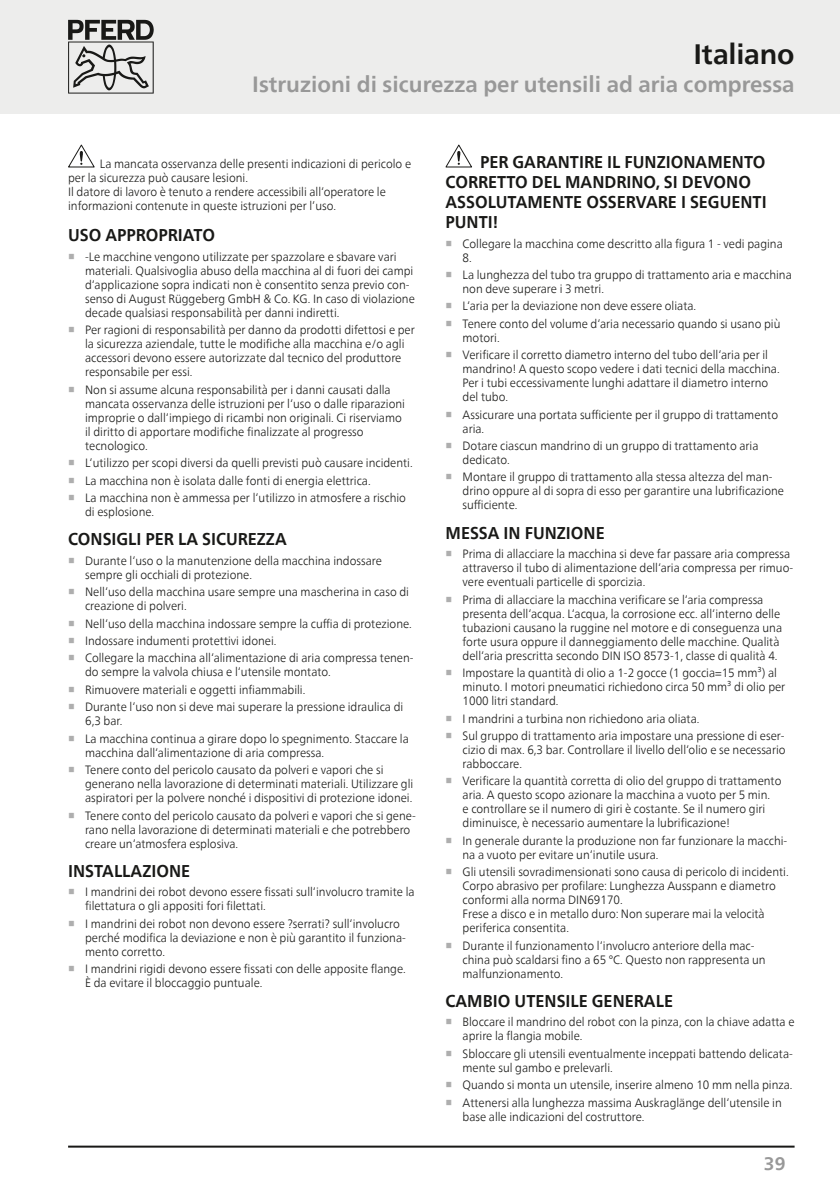
<style>
.page{position:relative;width:840px;height:1191px;background:#fff}
.page>*{position:absolute;margin:0;border:0;box-sizing:border-box;transform-origin:0 0}
.Headline{font:700 28px "Neue Frutiger World";letter-spacing:-.005em;color:#191917}
.Subhead_grau{font:700 22px "Neue Frutiger World";color:#989898}
.t1{font:700 18px "Neue Frutiger World";color:#989898}
.Copy_Head{font:700 17px/20px "Neue Frutiger World";color:#191917;scale:.95 1}
.Copy{font:300 12px/14px "Neue Frutiger World";color:#191917;scale:.95 1}
.s1{font-family:"Arial Unicode MS";font-weight:700;color:#aeaeae}
</style>
<div class="page">
<div style="left:0;top:0;width:839px;height:113px;background:#ededec"></div>
<svg style="left:68px;top:145px;width:27px;height:22px"></svg>
<svg style="left:445px;top:145px;width:27px;height:22px"></svg>
<svg style="left:68px;top:20px;width:86px;height:74px"></svg>
<hr style="left:68px;top:1145px;width:726px;height:2px;background:#191917">
<p class="Headline" style="left:693px;top:29px;width:103px">Italiano</p>
<p class="Subhead_grau" style="left:252px;top:65px;width:543px">Istruzioni di sicurezza per utensili ad aria compressa</p>
<p class="Copy" style="left:68px;top:157px;width:362px;text-indent:32px">La mancata osservanza delle presenti indicazioni di pericolo e per la sicurezza può causare lesioni.<br>Il datore di lavoro è tenuto a rendere accessibili all‘operatore le informazioni contenute in queste istruzioni per l’uso.</p>
<p class="Copy_Head" style="left:68px;top:225px;width:156px">USO APPROPRIATO</p>
<p class="Copy" style="left:85px;top:250px;width:348px;text-indent:-17px"><span class="s1">■</span> -Le macchine vengono utilizzate per spazzolare e sbavare vari materiali. Qualsivoglia abuso della macchina al di fuori dei campi d‘applicazione sopra indicati non è consentito senza previo con&shy;senso di August Rüggeberg GmbH &amp; Co. KG. In caso di violazione decade qualsiasi responsabilità per danni indiretti.</p>
<p class="Copy" style="left:85px;top:323px;width:348px;text-indent:-17px"><span class="s1">■</span> Per ragioni di responsabilità per danno da prodotti difettosi e per la sicurezza aziendale, tutte le modifiche alla macchina e/o agli accessori devono essere autorizzate dal tecnico del produttore responsabile per essi.</p>
<p class="Copy" style="left:85px;top:383px;width:338px;text-indent:-17px"><span class="s1">■</span> Non si assume alcuna responsabilità per i danni causati dalla mancata osservanza delle istruzioni per l‘uso o dalle riparazioni improprie o dall‘impiego di ricambi non originali. Ci riserviamo il diritto di apportare modifiche finalizzate al progresso tecnologico.</p>
<p class="Copy" style="left:68px;top:456px;width:364px"><span class="s1">■</span> L‘utilizzo per scopi diversi da quelli previsti può causare incidenti.</p>
<p class="Copy" style="left:68px;top:473px;width:320px"><span class="s1">■</span> La macchina non è isolata dalle fonti di energia elettrica.</p>
<p class="Copy" style="left:85px;top:491px;width:339px;text-indent:-17px"><span class="s1">■</span> La macchina non è ammessa per l‘utilizzo in atmosfere a rischio di esplosione.</p>
<p class="Copy_Head" style="left:68px;top:529px;width:231px">CONSIGLI PER LA SICUREZZA</p>
<p class="Copy" style="left:85px;top:553px;width:314px;text-indent:-17px"><span class="s1">■</span> Durante l‘uso o la manutenzione della macchina indossare sempre gli occhiali di protezione.</p>
<p class="Copy" style="left:85px;top:585px;width:342px;text-indent:-17px"><span class="s1">■</span> Nell‘uso della macchina usare sempre una mascherina in caso di creazione di polveri.</p>
<p class="Copy" style="left:68px;top:616px;width:363px"><span class="s1">■</span> Nell‘uso della macchina indossare sempre la cuffia di protezione.</p>
<p class="Copy" style="left:68px;top:634px;width:221px"><span class="s1">■</span> Indossare indumenti protettivi idonei.</p>
<p class="Copy" style="left:85px;top:651px;width:347px;text-indent:-17px"><span class="s1">■</span> Collegare la macchina all‘alimentazione di aria compressa tenen&shy;do sempre la valvola chiusa e l‘utensile montato.</p>
<p class="Copy" style="left:68px;top:682px;width:251px"><span class="s1">■</span> Rimuovere materiali e oggetti infiammabili.</p>
<p class="Copy" style="left:85px;top:700px;width:336px;text-indent:-17px"><span class="s1">■</span> Durante l‘uso non si deve mai superare la pressione idraulica di<br>6,3 bar.</p>
<p class="Copy" style="left:85px;top:731px;width:342px;text-indent:-17px"><span class="s1">■</span> La macchina continua a girare dopo lo spegnimento. Staccare la macchina dall‘alimentazione di aria compressa.</p>
<p class="Copy" style="left:85px;top:763px;width:347px;text-indent:-17px"><span class="s1">■</span> Tenere conto del pericolo causato da polveri e vapori che si generano nella lavorazione di determinati materiali. Utilizzare gli aspiratori per la polvere nonché i dispositivi di protezione idonei.</p>
<p class="Copy" style="left:85px;top:808px;width:349px;text-indent:-17px"><span class="s1">■</span> Tenere conto del pericolo causato da polveri e vapori che si gene&shy;rano nella lavorazione di determinati materiali e che potrebbero creare un‘atmosfera esplosiva.</p>
<p class="Copy_Head" style="left:68px;top:860px;width:130px">INSTALLAZIONE</p>
<p class="Copy" style="left:85px;top:885px;width:348px;text-indent:-17px"><span class="s1">■</span> I mandrini dei robot devono essere fissati sull‘involucro tramite la filettatura o gli appositi fori filettati.</p>
<p class="Copy" style="left:85px;top:916px;width:339px;text-indent:-17px"><span class="s1">■</span> I mandrini dei robot non devono essere ?serrati? sull‘involucro perché modifica la deviazione e non è più garantito il funziona&shy;mento corretto.</p>
<p class="Copy" style="left:85px;top:962px;width:339px;text-indent:-17px"><span class="s1">■</span> I mandrini rigidi devono essere fissati con delle apposite flange.<br>È da evitare il bloccaggio puntuale.</p>
<p class="Copy_Head" style="left:445px;top:152px;width:339px;text-indent:35px">PER GARANTIRE IL FUNZIONAMENTO<br>CORRETTO DEL MANDRINO, SI DEVONO<br>ASSOLUTAMENTE OSSERVARE I SEGUENTI<br>PUNTI!</p>
<p class="Copy" style="left:462px;top:236px;width:338px;text-indent:-17px"><span class="s1">■</span> Collegare la macchina come descritto alla figura 1 - vedi pagina<br>8.</p>
<p class="Copy" style="left:462px;top:268px;width:348px;text-indent:-17px"><span class="s1">■</span> La lunghezza del tubo tra gruppo di trattamento aria e macchina non deve superare i 3 metri.</p>
<p class="Copy" style="left:445px;top:299px;width:265px"><span class="s1">■</span> L‘aria per la deviazione non deve essere oliata.</p>
<p class="Copy" style="left:462px;top:317px;width:336px;text-indent:-17px"><span class="s1">■</span> Tenere conto del volume d‘aria necessario quando si usano più motori.</p>
<p class="Copy" style="left:462px;top:348px;width:335px;text-indent:-17px"><span class="s1">■</span> Verificare il corretto diametro interno del tubo dell‘aria per il mandrino! A questo scopo vedere i dati tecnici della macchina.<br>Per i tubi eccessivamente lunghi adattare il diametro interno del tubo.</p>
<p class="Copy" style="left:462px;top:407px;width:333px;text-indent:-17px"><span class="s1">■</span> Assicurare una portata sufficiente per il gruppo di trattamento aria.</p>
<p class="Copy" style="left:462px;top:439px;width:313px;text-indent:-17px"><span class="s1">■</span> Dotare ciascun mandrino di un gruppo di trattamento aria dedicato.</p>
<p class="Copy" style="left:462px;top:470px;width:340px;text-indent:-17px"><span class="s1">■</span> Montare il gruppo di trattamento alla stessa altezza del man&shy;drino oppure al di sopra di esso per garantire una lubrificazione sufficiente.</p>
<p class="Copy_Head" style="left:445px;top:522px;width:169px">MESSA IN FUNZIONE</p>
<p class="Copy" style="left:462px;top:547px;width:349px;text-indent:-17px"><span class="s1">■</span> Prima di allacciare la macchina si deve far passare aria compressa attraverso il tubo di alimentazione dell‘aria compressa per rimuo&shy;vere eventuali particelle di sporcizia.</p>
<p class="Copy" style="left:462px;top:592px;width:338px;text-indent:-17px"><span class="s1">■</span> Prima di allacciare la macchina verificare se l‘aria compressa presenta dell‘acqua. L‘acqua, la corrosione ecc. all‘interno delle tubazioni causano la ruggine nel motore e di conseguenza una forte usura oppure il danneggiamento delle macchine. Qualità dell‘aria prescritta secondo DIN ISO 8573-1, classe di qualità 4.</p>
<p class="Copy" style="left:462px;top:666px;width:341px;text-indent:-17px"><span class="s1">■</span> Impostare la quantità di olio a 1-2 gocce (1 goccia=15 mm³) al minuto. I motori pneumatici richiedono circa 50 mm³ di olio per<br>1000 litri standard.</p>
<p class="Copy" style="left:445px;top:711px;width:269px"><span class="s1">■</span> I mandrini a turbina non richiedono aria oliata.</p>
<p class="Copy" style="left:462px;top:729px;width:341px;text-align:justify;text-indent:-17px"><span class="s1">■</span> Sul gruppo di trattamento aria impostare una pressione di eser&shy;cizio di max. 6,3 bar. Controllare il livello dell‘olio e se necessario rabboccare.</p>
<p class="Copy" style="left:462px;top:774px;width:337px;text-indent:-17px"><span class="s1">■</span> Verificare la quantità corretta di olio del gruppo di trattamento aria. A questo scopo azionare la macchina a vuoto per 5 min.<br>e controllare se il numero di giri è costante. Se il numero giri diminuisce, è necessario aumentare la lubrificazione!</p>
<p class="Copy" style="left:462px;top:833px;width:343px;text-indent:-17px"><span class="s1">■</span> In generale durante la produzione non far funzionare la macchi&shy;na a vuoto per evitare un‘inutile usura.</p>
<p class="Copy" style="left:462px;top:865px;width:344px;text-indent:-17px"><span class="s1">■</span> Gli utensili sovradimensionati sono causa di pericolo di incidenti.<br>Corpo abrasivo per profilare: Lunghezza Ausspann e diametro conformi alla norma DIN69170.<br>Frese a disco e in metallo duro: Non superare mai la velocità periferica consentita.</p>
<p class="Copy" style="left:462px;top:938px;width:320px;text-indent:-17px"><span class="s1">■</span> Durante il funzionamento l‘involucro anteriore della mac&shy;china può scaldarsi fino a 65 °C. Questo non rappresenta un malfunzionamento.</p>
<p class="Copy_Head" style="left:445px;top:990px;width:241px">CAMBIO UTENSILE GENERALE</p>
<p class="Copy" style="left:462px;top:1015px;width:351px;text-indent:-17px"><span class="s1">■</span> Bloccare il mandrino del robot con la pinza, con la chiave adatta e aprire la flangia mobile.</p>
<p class="Copy" style="left:462px;top:1046px;width:349px;text-indent:-17px"><span class="s1">■</span> Sbloccare gli utensili eventualmente inceppati battendo delicata&shy;mente sul gambo e prelevarli.</p>
<p class="Copy" style="left:445px;top:1078px;width:366px"><span class="s1">■</span> Quando si monta un utensile, inserire almeno 10 mm nella pinza.</p>
<p class="Copy" style="left:462px;top:1095px;width:337px;text-indent:-17px"><span class="s1">■</span> Attenersi alla lunghezza massima Auskraglänge dell‘utensile in base alle indicazioni del costruttore.</p>
<h3 class="t1" style="left:763px;top:1147px;width:23px">39</h3>
</div>
